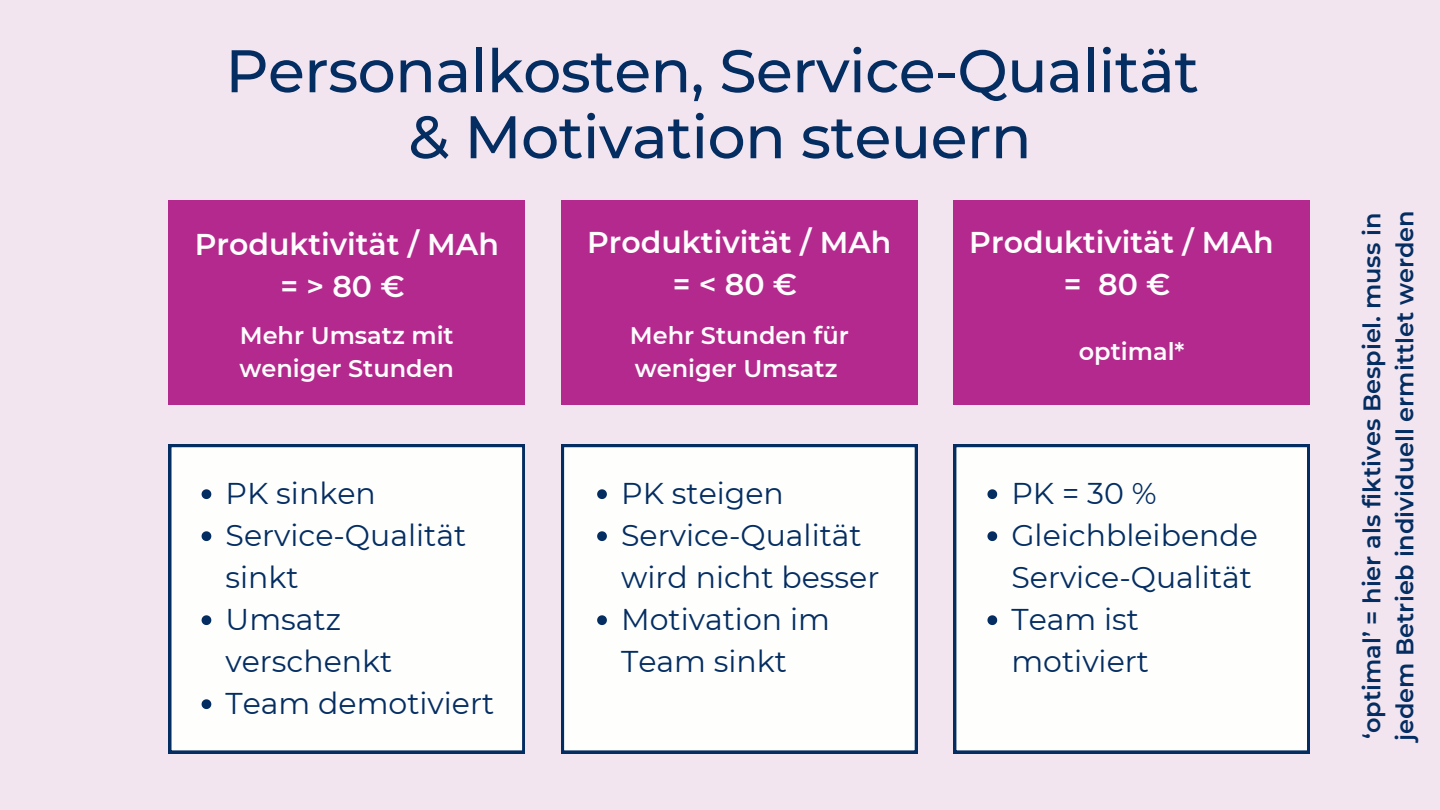
<style>
.page{position:relative;width:1440px;height:810px;background:#f2e5ef}
.page>*{position:absolute;margin:0;border:0;box-sizing:border-box;transform-origin:0 0}
.t1{font:500 60px/66px "Montserrat";letter-spacing:-.01em;color:#042d62;text-align:center}
.t2{font:30px/42px "Montserrat";color:#042d62}
.t3{font:600 30px "Montserrat";color:#fffdfd}
.t4{font:600 24px/33px "Montserrat";color:#042d62}
.t5{font:600 24px/33px "Montserrat";color:#fffdfd}
</style>
<div class="page">
<div style="left:169px;top:201px;width:356px;height:204px;background:#b3298d"></div>
<div style="left:561px;top:201px;width:357px;height:204px;background:#b3298d"></div>
<div style="left:953px;top:201px;width:357px;height:204px;background:#b3298d"></div>
<div style="left:169px;top:444px;width:356px;height:309px;background:#fefffd"></div>
<div style="left:561px;top:444px;width:356px;height:309px;background:#fefffd"></div>
<div style="left:953px;top:444px;width:357px;height:309px;background:#fefffd"></div>
<svg style="left:202px;top:489px;width:9px;height:10px"></svg>
<svg style="left:202px;top:531px;width:9px;height:10px"></svg>
<svg style="left:202px;top:615px;width:9px;height:10px"></svg>
<svg style="left:202px;top:699px;width:9px;height:10px"></svg>
<svg style="left:597px;top:489px;width:10px;height:10px"></svg>
<svg style="left:597px;top:531px;width:10px;height:10px"></svg>
<svg style="left:597px;top:615px;width:10px;height:10px"></svg>
<svg style="left:987px;top:489px;width:10px;height:10px"></svg>
<svg style="left:987px;top:531px;width:10px;height:10px"></svg>
<svg style="left:987px;top:615px;width:10px;height:10px"></svg>
<h1 class="t1" style="left:225px;top:38px;width:975px">Personalkosten, Service-Qualität &amp; Motivation steuern</h1>
<p class="t3" style="left:195px;top:226px;width:306px">Produktivität / MAh</p>
<p class="t3" style="left:280px;top:268px;width:126px">=&gt;80€</p>
<p class="t3" style="left:587px;top:224px;width:306px">Produktivität / MAh</p>
<h2 class="t3" style="left:673px;top:266px;width:126px">=&lt;80€</h2>
<p class="t5" style="left:240px;top:319px;width:216px">Mehr Umsatz mit weniger Stunden</p>
<p class="t5" style="left:630px;top:319px;width:220px">Mehr Stunden für</p>
<p class="t5" style="left:635px;top:352px;width:204px">weniger Umsatz</p>
<h2 class="t2" style="left:226px;top:472px;width:152px">PK sinken</h2>
<p class="t2" style="left:226px;top:514px;width:242px">Service-Qualität sinkt</p>
<p class="t2" style="left:226px;top:598px;width:168px">Umsatz verschenkt</p>
<p class="t2" style="left:226px;top:682px;width:270px">Team demotiviert</p>
<p class="t2" style="left:621px;top:472px;width:164px">PK steigen</p>
<p class="t2" style="left:621px;top:514px;width:260px">Service-Qualität wird nicht besser</p>
<p class="t2" style="left:621px;top:598px;width:210px">Motivation im<br>Team sinkt</p>
<p class="t3" style="left:969px;top:224px;width:306px">Produktivität / MAh</p>
<p class="t3" style="left:1064px;top:266px;width:108px">= 80€</p>
<p class="t5" style="left:1079px;top:335px;width:107px">optimal*</p>
<p class="t2" style="left:1011px;top:472px;width:147px">PK=30%</p>
<h2 class="t2" style="left:1011px;top:514px;width:248px">Gleichbleibende<br>Service-Qualität</h2>
<p class="t2" style="left:1011px;top:598px;width:139px">Team ist motiviert</p>
<p class="t4" style="left:1355px;top:741px;width:532px;rotate:-90deg">‘optimal’ = hier als fiktives Bespiel. muss in jedem Betrieb individuell ermittlet werden</p>
</div>
